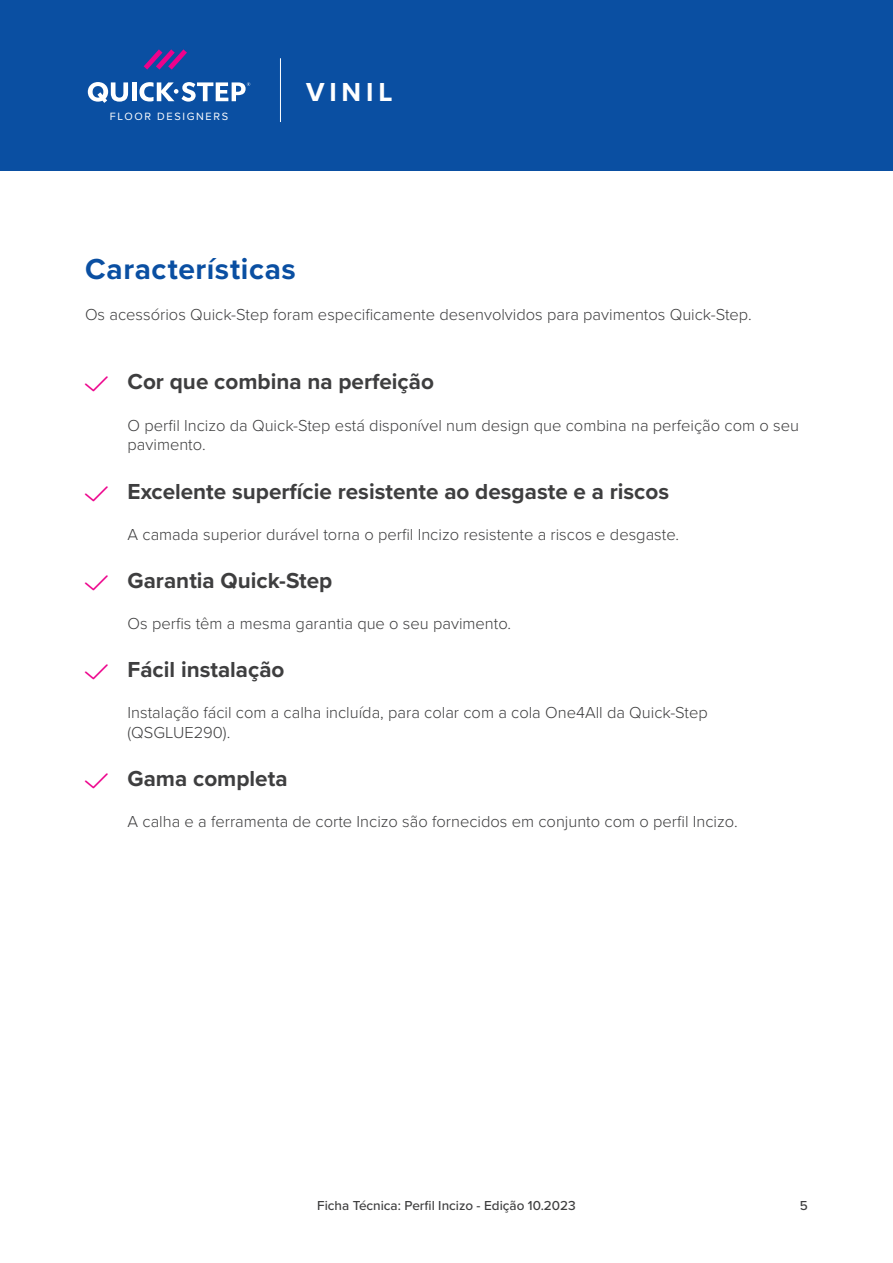
<style>
.page{position:relative;width:893px;height:1263px;background:#fff}
.page>*{position:absolute;margin:0;border:0;box-sizing:border-box;transform-origin:0 0}
.t1{font:700 30px "Proxima Nova";letter-spacing:.02em;color:#0a4fa2}
.Range{font:700 27px "Proxima Nova";letter-spacing:.18em;color:#fff}
.t2{font:700 22.5px "Proxima Nova";color:#3e3e3f}
.List-Description{font:300 16.5px/19.8px "Proxima Nova";color:#3e3e3f}
.BodyText{font:300 16.5px "Proxima Nova";color:#3e3e3f}
.t3{font:500 13.5px "Proxima Nova";color:#3e3e3f}
.FloorDesigners{font:10.95px "Proxima Nova";letter-spacing:.15em;color:#fff}
</style>
<div class="page">
<div style="left:0;top:0;width:893px;height:170px;background:#0a4fa2"></div>
<hr style="left:280px;top:58px;width:1px;height:64px;background:#fff">
<svg style="left:144px;top:49px;width:43px;height:21px"></svg>
<svg style="left:88px;top:82px;width:40px;height:21px"></svg>
<hr style="left:132px;top:82px;width:4px;height:19px;background:#fff">
<svg style="left:139px;top:82px;width:111px;height:20px"></svg>
<p class="FloorDesigners" style="left:110px;top:108px;width:120px">FLOOR DESIGNERS</p>
<p class="Range" style="left:306px;top:72px;width:88px">VINIL</p>
<p class="t1" style="left:85px;top:246px;width:212px">Características</p>
<p class="BodyText" style="left:85px;top:302px;width:668px">Os acessórios Quick-Step foram especificamente desenvolvidos para pavimentos Quick-Step.</p>
<p class="t2" style="left:128px;top:365px;width:308px">Cor que combina na perfeição</p>
<p class="List-Description" style="left:128px;top:414px;width:673px">O perfil Incizo da Quick-Step está disponível num design que combina na perfeição com o seu pavimento.</p>
<p class="t2" style="left:128px;top:474px;width:543px">Excelente superfície resistente ao desgaste e a riscos</p>
<p class="List-Description" style="left:128px;top:523px;width:553px">A camada superior durável torna o perfil Incizo resistente a riscos e desgaste.</p>
<p class="t2" style="left:128px;top:564px;width:206px">Garantia Quick-Step</p>
<p class="List-Description" style="left:128px;top:613px;width:385px">Os perfis têm a mesma garantia que o seu pavimento.</p>
<p class="t2" style="left:128px;top:653px;width:158px">Fácil instalação</p>
<p class="List-Description" style="left:128px;top:702px;width:582px">Instalação fácil com a calha incluída, para colar com a cola One4All da Quick-Step (QSGLUE290).</p>
<p class="t2" style="left:128px;top:762px;width:161px">Gama completa</p>
<p class="List-Description" style="left:128px;top:811px;width:612px">A calha e a ferramenta de corte Incizo são fornecidos em conjunto com o perfil Incizo.</p>
<p class="t3" style="left:317px;top:1195px;width:260px">Ficha Técnica: Perfi Inciz - Edição 10.2023</p>
<p class="t3" style="left:800px;top:1195px;width:10px">5</p>
</div>
